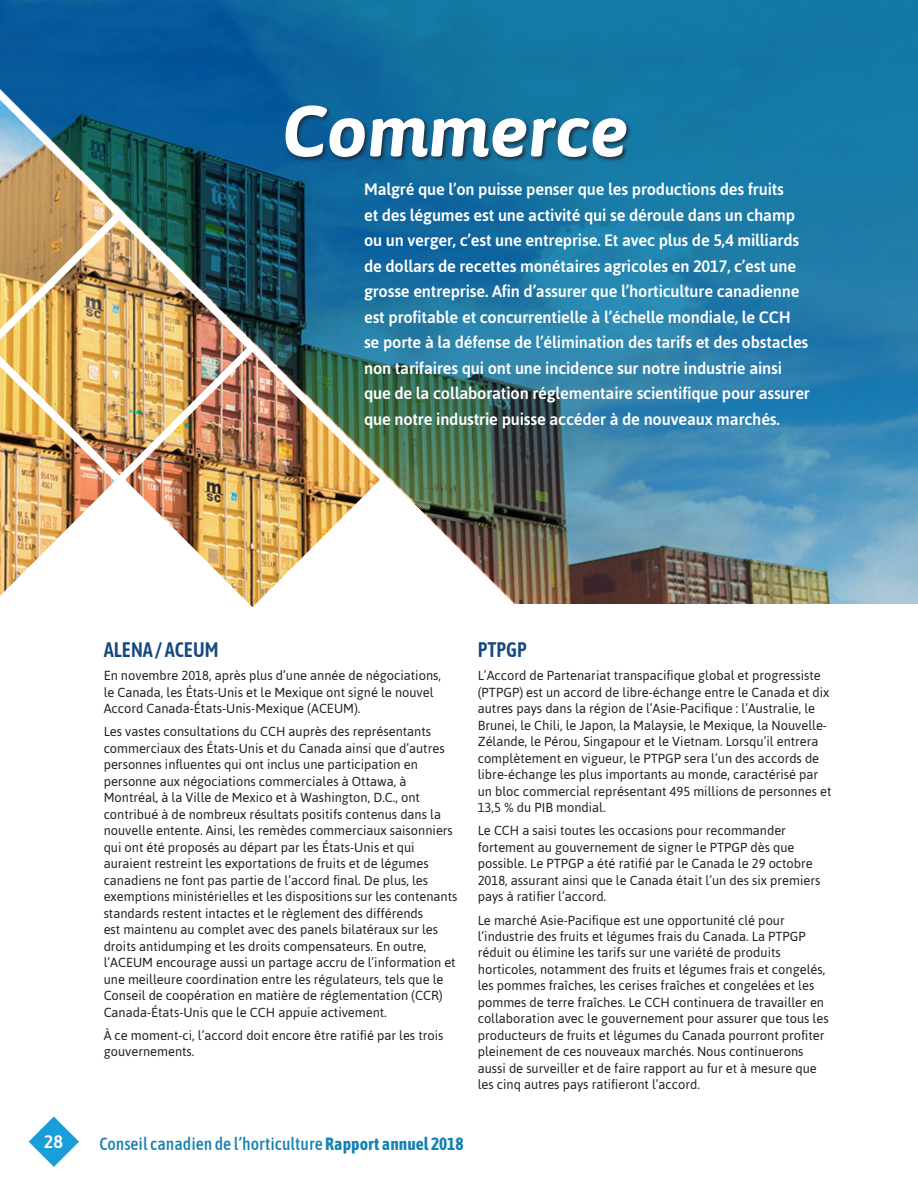
<style>
.page{position:relative;width:918px;height:1188px;background:#fff}
.page>*{position:absolute;margin:0;border:0;box-sizing:border-box;transform-origin:0 0}
.t1{font:italic 700 72px "Asap";color:#fff}
.t2{font:600 21px "Asap Condensed";color:#16497d;scale:.95 1}
.t3{font:500 18px "Asap";color:#fff}
.t4{font:500 17.7px "Asap Condensed";color:#1682b0}
.t5{font:500 16.5px/25.5px "Asap";letter-spacing:-.01em;color:#fff}
.t6{font:13.2px/16.5px "Asap";color:#231f20}
.s1{font-weight:700}
</style>
<div class="page">
<img style="left:0;top:0;width:918px;height:606px">
<div style="left:284px;top:104px;width:348px;height:58px;background:#231f20;opacity:.75"></div>
<div style="left:454px;top:604px;width:464px;height:56px;background:#fff"></div>
<svg style="left:29px;top:1117px;width:50px;height:50px"></svg>
<h1 class="t1" style="left:283px;top:83px;width:348px">Commerce</h1>
<p class="t5" style="left:364px;top:176px;width:447px">Malgré que l’on puisse penser que les productions des fruits<br>et des légumes est une activité qui se déroule dans un champ ou un verger, c’est une entreprise. Et avec plus de 5,4 milliards de dollars de recettes monétaires agricoles en 2017, c’est une grosse entreprise. Afin d’assurer que l’horticulture canadienne est profitable et concurrentielle à l’échelle mondiale, le CCH se porte à la défense de l’élimination des tarifs et des obstacles non tarifaires qui ont une incidence sur notre industrie ainsi que de la collaboration réglementaire scientifique pour assurer que notre industrie puisse accéder à de nouveaux marchés.</p>
<h2 class="t2" style="left:104px;top:636px;width:122px">ALENA / ACEUM</h2>
<p class="t6" style="left:104px;top:667px;width:339px">En novembre 2018, après plus d’une année de négociations, le Canada, les États-Unis et le Mexique ont signé le nouvel<br>Accord Canada-États-Unis-Mexique (ACEUM).</p>
<p class="t6" style="left:104px;top:723px;width:355px">Les vastes consultations du CCH auprès des représentants commerciaux des États-Unis et du Canada ainsi que d’autres personnes influentes qui ont inclus une participation en personne aux négociations commerciales à Ottawa, à Montréal, à la Ville de Mexico et à Washington, D.C., ont contribué à de nombreux résultats positifs contenus dans la nouvelle entente. Ainsi, les remèdes commerciaux saisonniers qui ont été proposés au départ par les États-Unis et qui auraient restreint les exportations de fruits et de légumes canadiens ne font pas partie de l’accord final. De plus, les exemptions ministérielles et les dispositions sur les contenants standards restent intactes et le règlement des différends<br>est maintenu au complet avec des panels bilatéraux sur les droits antidumping et les droits compensateurs. En outre, l’ACEUM encourage aussi un partage accru de l’information et une meilleure coordination entre les régulateurs, tels que le Conseil de coopération en matière de réglementation (CCR)<br>Canada-États-Unis que le CCH appuie activement.</p>
<p class="t6" style="left:104px;top:1027px;width:341px">À ce moment-ci, l’accord doit encore être ratifié par les trois gouvernements.</p>
<h2 class="t2" style="left:478px;top:636px;width:53px">PTPGP</h2>
<p class="t6" style="left:478px;top:667px;width:355px">L’Accord de Partenariat transpacifique global et progressiste (PTPGP) est un accord de libre-échange entre le Canada et dix autres pays dans la région de l’Asie-Pacifique : l’Australie, le Brunei, le Chili, le Japon, la Malaysie, le Mexique, la Nouvelle-Zélande, le Pérou, Singapour et le Vietnam. Lorsqu’il entrera complètement en vigueur, le PTPGP sera l’un des accords de libre-échange les plus importants au monde, caractérisé par un bloc commercial représentant 495 millions de personnes et 13,5 % du PIB mondial.</p>
<p class="t6" style="left:478px;top:822px;width:344px">Le CCH a saisi toutes les occasions pour recommander fortement au gouvernement de signer le PTPGP dès que possible. Le PTPGP a été ratifié par le Canada le 29 octobre 2018, assurant ainsi que le Canada était l’un des six premiers pays à ratifier l’accord.</p>
<p class="t6" style="left:478px;top:911px;width:352px">Le marché Asie-Pacifique est une opportunité clé pour l’industrie des fruits et légumes frais du Canada. La PTPGP réduit ou élimine les tarifs sur une variété de produits horticoles, notamment des fruits et légumes frais et congelés, les pommes fraîches, les cerises fraîches et congelées et les pommes de terre fraîches. Le CCH continuera de travailler en collaboration avec le gouvernement pour assurer que tous les producteurs de fruits et légumes du Canada pourront profiter pleinement de ces nouveaux marchés. Nous continuerons aussi de surveiller et de faire rapport au fur et à mesure que les cinq autres pays ratifieront l’accord.</p>
<h3 class="t3" style="left:44px;top:1130px;width:21px">28</h3>
<h3 class="t4" style="left:99px;top:1132px;width:366px">Conseil canadien de l’horticulture <span class="s1">Rapport annuel 2018</span></h3>
</div>
